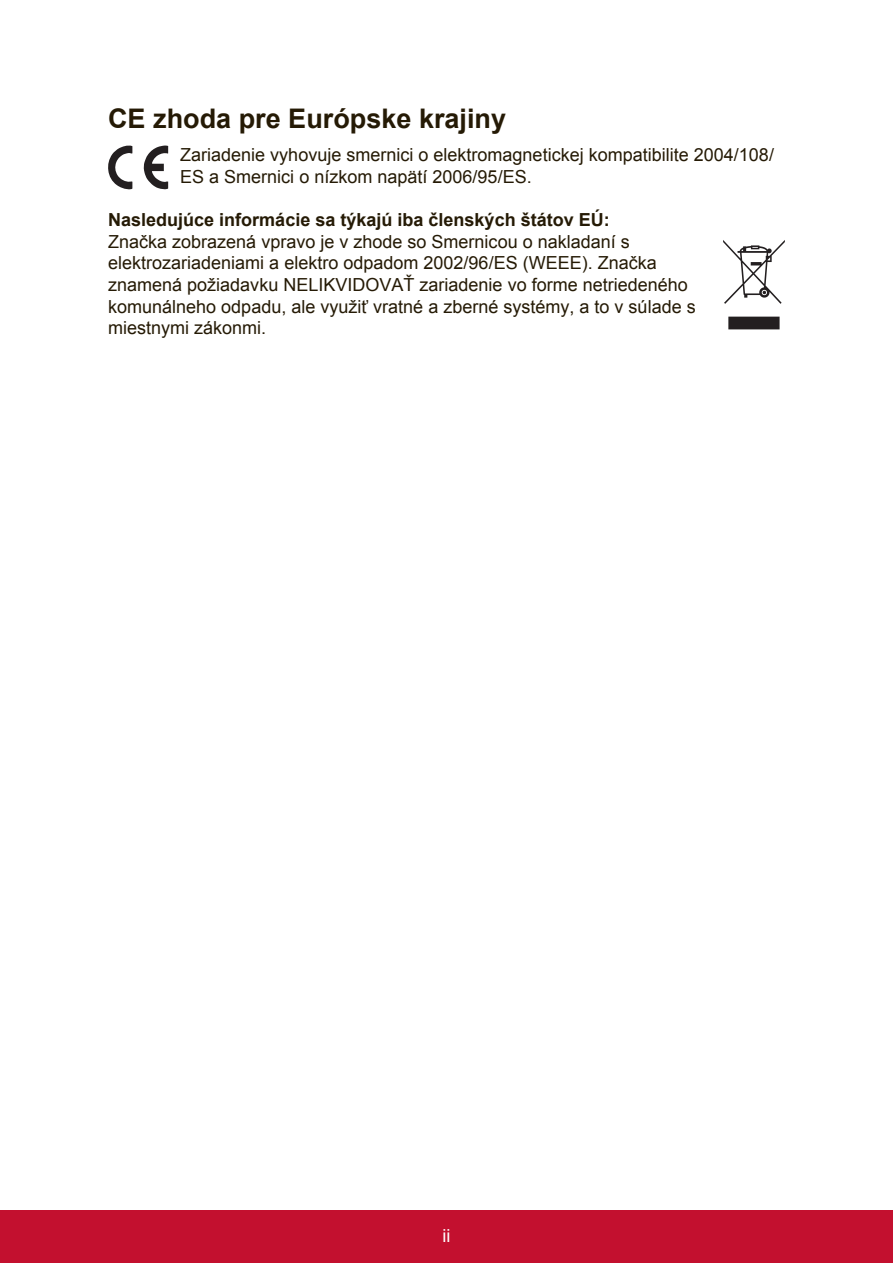
<style>
.page{position:relative;width:893px;height:1263px;background:#fff}
.page>*{position:absolute;margin:0;border:0;box-sizing:border-box;transform-origin:0 0}
.t1{font:700 27px "Arial";color:#251a05}
.t2{font:18px/21.6px "Arial";color:#251a05}
.t3{font:700 18px "Arial";color:#251a05}
.t4{font:18px "Arial";color:#fff}
</style>
<div class="page">
<div style="left:0;top:1210px;width:892px;height:53px;background:#c3102f"></div>
<svg style="left:108px;top:145px;width:24px;height:44px"></svg>
<svg style="left:143px;top:145px;width:25px;height:44px"></svg>
<svg style="left:728px;top:317px;width:51px;height:12px"></svg>
<svg style="left:723px;top:240px;width:61px;height:64px"></svg>
<h1 class="t1" style="left:108px;top:100px;width:399px">CE zhoda pre Európske krajiny</h1>
<p class="t2" style="left:180px;top:144px;width:595px">Zariadenie vyhovuje smernici o elektromagnetickej kompatibilite 2004/108/<br>ES a Smernici o nízkom napätí 2006/95/ES.</p>
<p class="t3" style="left:108px;top:208px;width:503px">Nasledujúce informácie sa týkajú iba členských štátov EÚ:</p>
<p class="t2" style="left:108px;top:231px;width:589px">Značka zobrazená vpravo je v zhode so Smernicou o nakladaní s elektrozariadeniami a elektro odpadom 2002/96/ES (WEEE). Značka znamená požiadavku NELIKVIDOVAŤ zariadenie vo forme netriedeného komunálneho odpadu, ale využiť vratné a zberné systémy, a to v súlade s miestnymi zákonmi.</p>
<p class="t4" style="left:442px;top:1223px;width:9px">ii</p>
</div>
